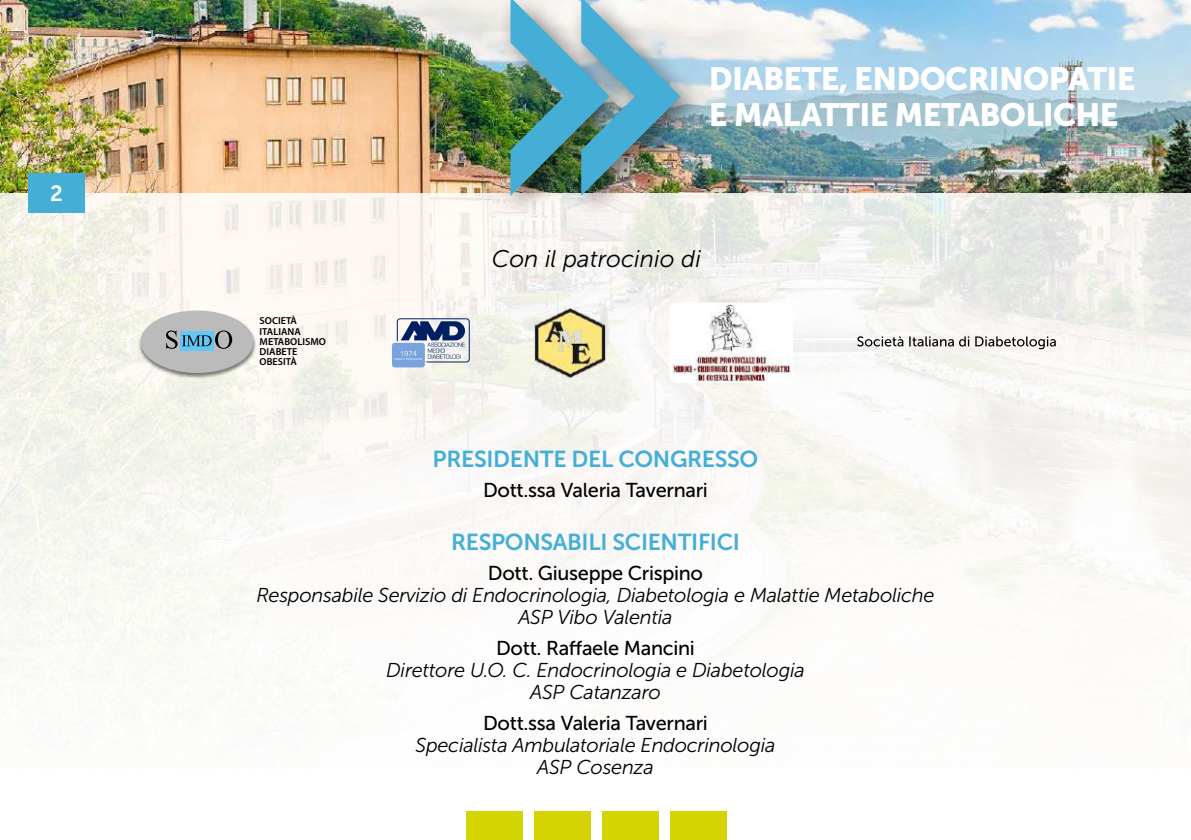
<style>
.page{position:relative;width:1191px;height:840px;background:#fff}
.page>*{position:absolute;margin:0;border:0;box-sizing:border-box;transform-origin:0 0}
.t1{font:32px/36.4px "Museo Sans 900";letter-spacing:-.02em;color:#fff}
.t2{font:italic 24px "Museo Sans 300";color:#000}
.t3{font:23px "Museo Sans 700";letter-spacing:-.015em;color:#45aed7}
.t4{font:22px "Museo Sans 700";color:#fff}
.t5{font:italic 20px/22px "Museo Sans 300";letter-spacing:-.015em;color:#000;text-align:center}
.t6{font:20px "Museo Sans 500";letter-spacing:-.015em;color:#000}
.t7{font:600 10.2px/10.2px "Myriad Pro";color:#000}
</style>
<div class="page">
<img style="left:0;top:193px;width:1191px;height:469px">
<img style="left:0;top:0;width:1191px;height:193px">
<div style="left:496px;top:0;width:141px;height:222px;background:#000;opacity:.5"></div>
<div style="left:567px;top:0;width:140px;height:222px;background:#000;opacity:.5"></div>
<img style="left:510px;top:0;width:170px;height:196px">
<div style="left:28px;top:173px;width:57px;height:40px;background:#45aed7"></div>
<div style="left:466px;top:811px;width:57px;height:28px;background:#d4d403"></div>
<div style="left:534px;top:811px;width:57px;height:28px;background:#d4d403"></div>
<div style="left:602px;top:811px;width:57px;height:28px;background:#d4d403"></div>
<div style="left:670px;top:811px;width:57px;height:28px;background:#d4d403"></div>
<img style="left:137px;top:308px;width:121px;height:70px">
<div style="left:141px;top:310px;width:112px;height:63px;background:#bbb;border-radius:50%"></div>
<div style="left:180px;top:331px;width:33px;height:19px;background:#64c7f3"></div>
<svg style="left:166px;top:330px;width:66px;height:18px"></svg>
<img style="left:535px;top:308px;width:70px;height:69px">
<div style="left:392px;top:342px;width:33px;height:25px;background:#78a3dd;border-radius:3px"></div>
<svg style="left:394px;top:317px;width:76px;height:46px"></svg>
<div style="left:669px;top:302px;width:124px;height:81px;background:#fff;border-radius:7px"></div>
<img style="left:672px;top:304px;width:118px;height:77px">
<svg style="left:857px;top:336px;width:198px;height:13px"></svg>
<p class="t4" style="left:50px;top:181px;width:14px">2</p>
<p class="t7" style="left:260px;top:315px;width:68px">SOCIETÀ<br>ITALIANA<br>METABOLISMO<br>DIABETE<br>OBESITÀ</p>
<h1 class="t1" style="left:709px;top:60px;width:428px">DIABETE, ENDOCRINOPATIE<br>E MALATTIE METABOLICHE</h1>
<p class="t2" style="left:492px;top:245px;width:210px">Con il patrocinio di</p>
<p class="t3" style="left:432px;top:445px;width:327px">PRESIDENTE DEL CONGRESSO</p>
<p class="t6" style="left:483px;top:479px;width:226px">Dott.ssa Valeria Tavernari</p>
<p class="t3" style="left:451px;top:528px;width:290px">RESPONSABILI SCIENTIFICI</p>
<p class="t6" style="left:488px;top:562px;width:217px">Dott. Giuseppe Crispino</p>
<p class="t5" style="left:256px;top:584px;width:679px">Responsabile Servizio di Endocrinologia, Diabetologia e Malattie Metaboliche<br>ASP Vibo Valentia</p>
<p class="t6" style="left:496px;top:636px;width:200px">Dott. Raffaele Mancini</p>
<p class="t5" style="left:386px;top:658px;width:420px">Direttore U.O. C. Endocrinologia e Diabetologia<br>ASP Catanzaro</p>
<p class="t6" style="left:483px;top:711px;width:226px">Dott.ssa Valeria Tavernari</p>
<p class="t5" style="left:415px;top:733px;width:361px">Specialista Ambulatoriale Endocrinologia<br>ASP Cosenza</p>
</div>
